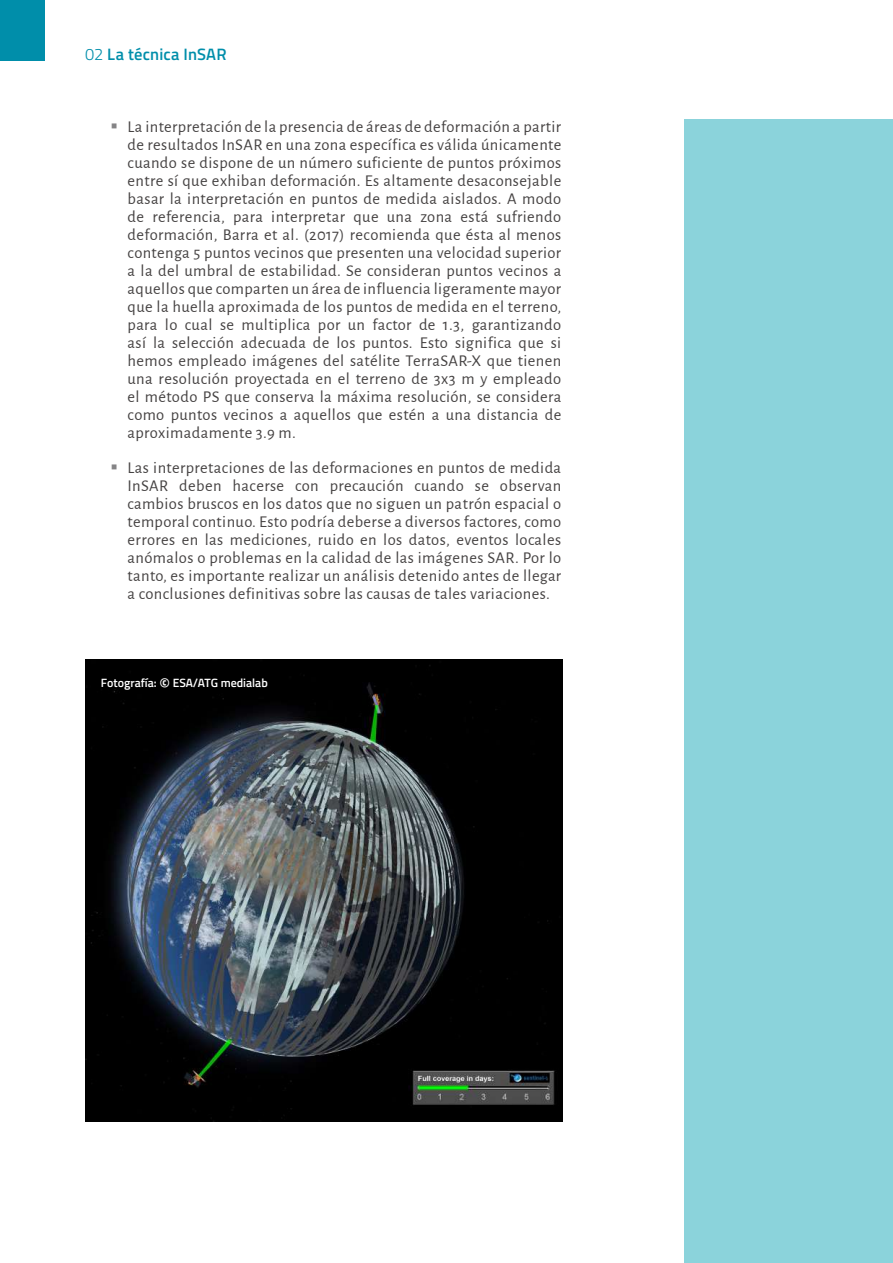
<style>
.page{position:relative;width:893px;height:1263px;background:#fff}
.page>*{position:absolute;margin:0;border:0;box-sizing:border-box;transform-origin:0 0}
.t1{font:16.5px/18px "Alegreya Sans";letter-spacing:.025em;color:#454242;text-align:justify}
.t2{font:600 16.5px "Titillium Web";letter-spacing:.015em;color:#008eaa}
.t3{font:600 12px "Titillium Web";color:#fff}
.s1{font-weight:300}
.s2{font-size:16.5px}
</style>
<div class="page">
<div style="left:0;top:0;width:45px;height:60px;background:#008eaa"></div>
<div style="left:685px;top:119px;width:208px;height:1144px;background:#8bd3db"></div>
<img style="left:85px;top:659px;width:477px;height:463px">
<p class="t2" style="left:85px;top:42px;width:143px"><span class="s1">02</span> La técnica InSAR</p>
<p class="t1" style="left:128px;top:117px;width:435px">La interpretación de la presencia de áreas de deformación a partir de resultados InSAR en una zona específica es válida únicamente cuando se dispone de un número suficiente de puntos próximos entre sí que exhiban deformación. Es altamente desaconsejable basar la interpretación en puntos de medida aislados. A modo de referencia, para interpretar que una zona está sufriendo deformación, Barra et al. (2017) recomienda que ésta al menos contenga 5 puntos vecinos que presenten una velocidad superior a la del umbral de estabilidad. Se consideran puntos vecinos a aquellos que comparten un área de influencia ligeramente mayor que la huella aproximada de los puntos de medida en el terreno, para lo cual se multiplica por un factor de 1.3, garantizando así la selección adecuada de los puntos. Esto significa que si hemos empleado imágenes del satélite TerraSAR-X que tienen una resolución proyectada en el terreno de 3x3 m y empleado el método PS que conserva la máxima resolución, se considera como puntos vecinos a aquellos que estén a una distancia de aproximadamente 3.9 m.</p>
<p class="t1" style="left:128px;top:458px;width:435px">Las interpretaciones de las deformaciones en puntos de medida InSAR deben hacerse con precaución cuando se observan cambios bruscos en los datos que no siguen un patrón espacial o temporal continuo. Esto podría deberse a diversos factores, como errores en las mediciones, ruido en los datos, eventos locales anómalos o problemas en la calidad de las imágenes SAR. Por lo tanto, es importante realizar un análisis detenido antes de llegar a conclusiones definitivas sobre las causas de tales variaciones.</p>
<p class="t3" style="left:101px;top:674px;width:168px">Fotografía: <span class="s2">©</span> ESA/ATG medialab</p>
</div>
